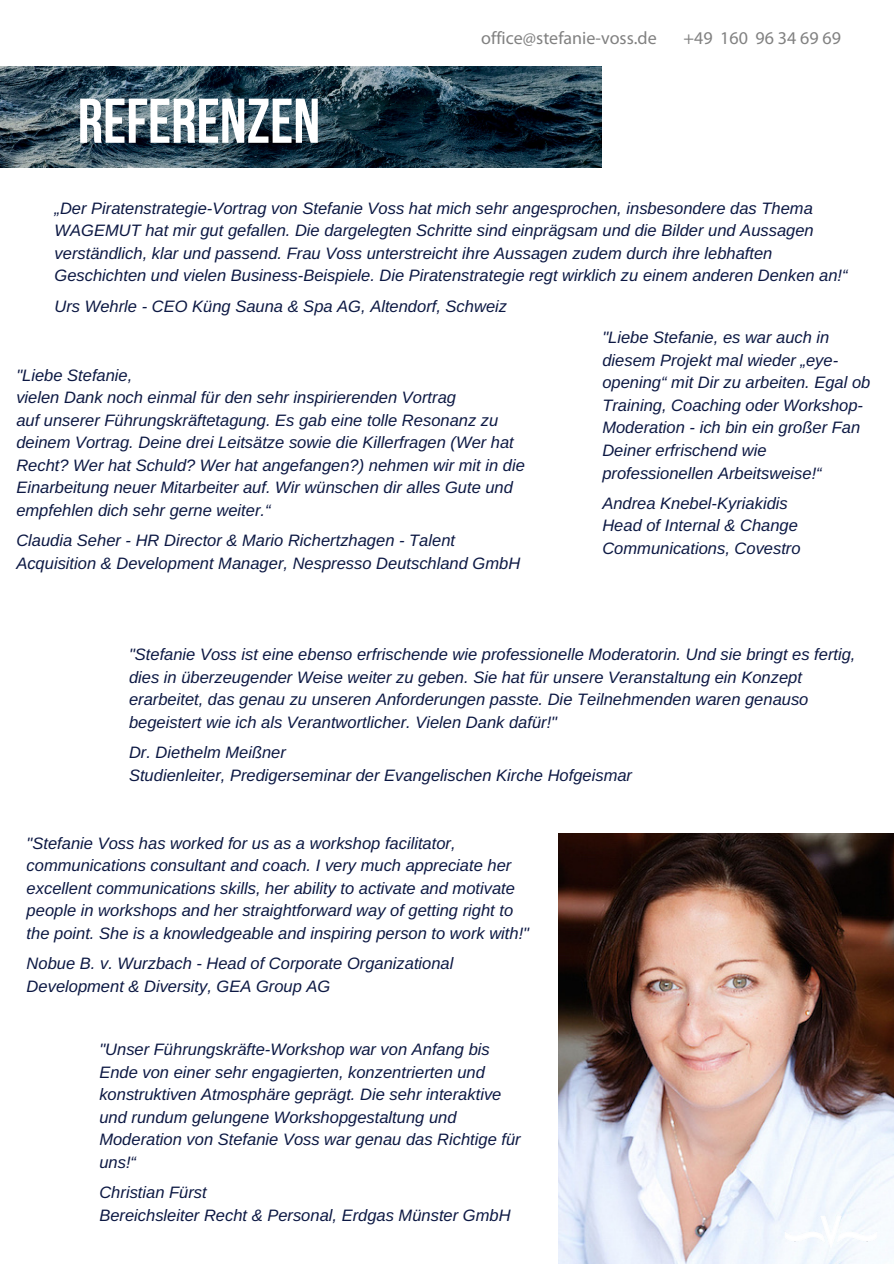
<style>
.page{position:relative;width:894px;height:1264px;background:#fff}
.page>*{position:absolute;margin:0;border:0;box-sizing:border-box;transform-origin:0 0}
.t1{font:700 63px "Bebas Neue";color:#fff}
.t2{font:18px "Myriad Pro";color:#818181}
.t3{font:italic 16.5px/22.5px "Arimo";color:#0c1843}
</style>
<div class="page">
<img style="left:0;top:67px;width:601px;height:101px">
<img style="left:558px;top:833px;width:335px;height:430px">
<img style="left:783px;top:1214px;width:95px;height:36px">
<p class="t1" style="left:78px;top:95px;width:244px">REFERENZEN</p>
<p class="t2" style="left:481px;top:30px;width:177px">office@stefanie-voss.de</p>
<p class="t2" style="left:683px;top:30px;width:159px">+49 160 96 34 69 69</p>
<p class="t3" style="left:55px;top:197px;width:794px">„Der Piratenstrategie-Vortrag von Stefanie Voss hat mich sehr angesprochen, insbesondere das Thema WAGEMUT hat mir gut gefallen. Die dargelegten Schritte sind einprägsam und die Bilder und Aussagen verständlich, klar und passend. Frau Voss unterstreicht ihre Aussagen zudem durch ihre lebhaften Geschichten und vielen Business-Beispiele. Die Piratenstrategie regt wirklich zu einem anderen Denken an!“</p>
<p class="t3" style="left:55px;top:295px;width:454px">Urs Wehrle - CEO Küng Sauna &amp; Spa AG, Altendorf, Schweiz</p>
<p class="t3" style="left:16px;top:363px;width:117px">"Liebe Stefanie,</p>
<p class="t3" style="left:16px;top:386px;width:441px">vielen Dank noch einmal für den sehr inspirierenden Vortrag</p>
<p class="t3" style="left:16px;top:408px;width:510px">auf unserer Führungskräftetagung. Es gab eine tolle Resonanz zu deinem Vortrag. Deine drei Leitsätze sowie die Killerfragen (Wer hat Recht? Wer hat Schuld? Wer hat angefangen?) nehmen wir mit in die Einarbeitung neuer Mitarbeiter auf. Wir wünschen dir alles Gute und empfehlen dich sehr gerne weiter.“</p>
<p class="t3" style="left:16px;top:529px;width:505px">Claudia Seher - HR Director &amp; Mario Richertzhagen - Talent<br>Acquisition &amp; Development Manager, Nespresso Deutschland GmbH</p>
<p class="t3" style="left:602px;top:326px;width:269px">"Liebe Stefanie, es war auch in diesem Projekt mal wieder „eye&shy;opening“ mit Dir zu arbeiten. Egal ob<br>Training, Coaching oder Workshop-<br>Moderation - ich bin ein großer Fan<br>Deiner erfrischend wie professionellen Arbeitsweise!“</p>
<p class="t3" style="left:602px;top:492px;width:187px">Andrea Knebel-Kyriakidis</p>
<p class="t3" style="left:602px;top:514px;width:200px">Head of Internal &amp; Change<br>Communications, Covestro</p>
<p class="t3" style="left:129px;top:643px;width:727px">"Stefanie Voss ist eine ebenso erfrischende wie professionelle Moderatorin. Und sie bringt es fertig, dies in überzeugender Weise weiter zu geben. Sie hat für unsere Veranstaltung ein Konzept erarbeitet, das genau zu unseren Anforderungen passte. Die Teilnehmenden waren genauso begeistert wie ich als Verantwortlicher. Vielen Dank dafür!"</p>
<p class="t3" style="left:129px;top:741px;width:158px">Dr. Diethelm Meißner</p>
<p class="t3" style="left:129px;top:764px;width:504px">Studienleiter, Predigerseminar der Evangelischen Kirche Hofgeismar</p>
<p class="t3" style="left:27px;top:831px;width:504px">"Stefanie Voss has worked for us as a workshop facilitator, communications consultant and coach. I very much appreciate her excellent communications skills, her ability to activate and motivate people in workshops and her straightforward way of getting right to the point. She is a knowledgeable and inspiring person to work with!"</p>
<p class="t3" style="left:27px;top:952px;width:428px">Nobue B. v. Wurzbach - Head of Corporate Organizational<br>Development &amp; Diversity, GEA Group AG</p>
<p class="t3" style="left:99px;top:1038px;width:423px">"Unser Führungskräfte-Workshop war von Anfang bis Ende von einer sehr engagierten, konzentrierten und konstruktiven Atmosphäre geprägt. Die sehr interaktive und rundum gelungene Workshopgestaltung und Moderation von Stefanie Voss war genau das Richtige für uns!“</p>
<p class="t3" style="left:99px;top:1181px;width:109px">Christian Fürst</p>
<p class="t3" style="left:99px;top:1203px;width:412px">Bereichsleiter Recht &amp; Personal, Erdgas Münster GmbH</p>
</div>
